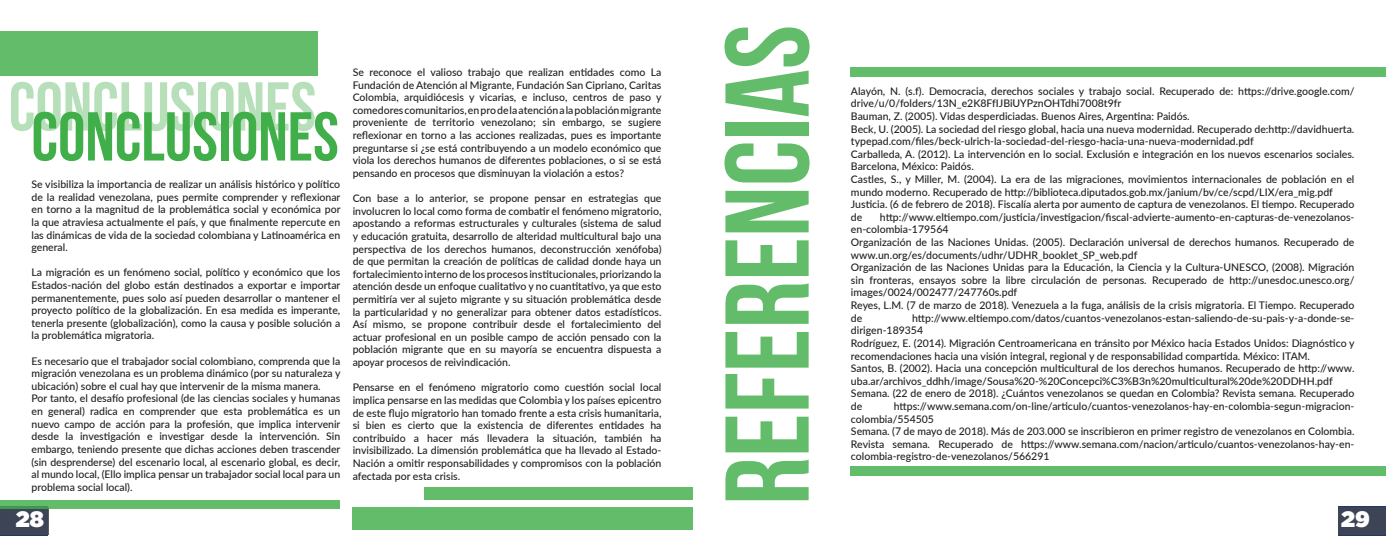
<style>
.page{position:relative;width:1386px;height:536px;background:#fff}
.page>*{position:absolute;margin:0;border:0;box-sizing:border-box;transform-origin:0 0}
.t1{font:700 68.95px "Bebas Neue";color:#40ae49}
.t2{font:900 22.31px "Gotham";color:#fff}
.t3{font:500 10.5px/12.6px "Lato";color:#231f20}
</style>
<div class="page">
<div style="left:1px;top:506px;width:47px;height:30px;background:#21386e"></div>
<div style="left:0;top:507px;width:49px;height:28px;background:#3c4456"></div>
<div style="left:1338px;top:506px;width:47px;height:30px;background:#21386e"></div>
<div style="left:1338px;top:507px;width:48px;height:28px;background:#3c4456"></div>
<div style="left:0;top:32px;width:318px;height:44px;background:#62bc69"></div>
<div style="left:0;top:500px;width:340px;height:8px;background:#62bc69"></div>
<div style="left:353px;top:507px;width:340px;height:23px;background:#62bc69"></div>
<div style="left:425px;top:486px;width:268px;height:13px;background:#62bc69"></div>
<div style="left:851px;top:466px;width:535px;height:9px;background:#62bc69"></div>
<div style="left:851px;top:67px;width:535px;height:10px;background:#62bc69"></div>
<svg style="left:725px;top:459px;width:84px;height:41px"></svg>
<svg style="left:725px;top:416px;width:84px;height:36px"></svg>
<svg style="left:725px;top:374px;width:84px;height:34px"></svg>
<svg style="left:725px;top:332px;width:84px;height:35px"></svg>
<svg style="left:725px;top:283px;width:84px;height:41px"></svg>
<svg style="left:725px;top:240px;width:84px;height:36px"></svg>
<svg style="left:725px;top:191px;width:84px;height:41px"></svg>
<svg style="left:725px;top:143px;width:85px;height:39px"></svg>
<div style="left:725px;top:122px;width:84px;height:13px;background:#62bc69"></div>
<svg style="left:724px;top:27px;width:86px;height:89px"></svg>
<p class="t3" style="left:353px;top:65px;width:311px;text-align:justify">Se reconoce el valioso trabajo que realizan entidades como La Fundación de Atención al Migrante, Fundación San Cipriano, Caritas Colombia, arquidiócesis y vicarias, e incluso, centros de paso y comedores comunitarios, en pro de la atención a la población migrante proveniente de territorio venezolano; sin embargo, se sugiere reflexionar en torno a las acciones realizadas, pues es importante preguntarse si ¿se está contribuyendo a un modelo económico que viola los derechos humanos de diferentes poblaciones, o si se está pensando en procesos que disminuyan la violación a estos?</p>
<p class="t3" style="left:353px;top:191px;width:310px;text-align:justify">Con base a lo anterior, se propone pensar en estrategias que involucren lo local como forma de combatir el fenómeno migratorio, apostando a reformas estructurales y culturales (sistema de salud y educación gratuita, desarrollo de alteridad multicultural bajo una perspectiva de los derechos humanos, deconstrucción xenófoba) de que permitan la creación de políticas de calidad donde haya un fortalecimiento interno de los procesos institucionales, priorizando la atención desde un enfoque cualitativo y no cuantitativo, ya que esto permitiría ver al sujeto migrante y su situación problemática desde la particularidad y no generalizar para obtener datos estadísticos.<br>Así mismo, se propone contribuir desde el fortalecimiento del actuar profesional en un posible campo de acción pensado con la población migrante que en su mayoría se encuentra dispuesta a apoyar procesos de reivindicación.</p>
<p class="t3" style="left:353px;top:380px;width:310px;text-align:justify">Pensarse en el fenómeno migratorio como cuestión social local implica pensarse en las medidas que Colombia y los países epicentro de este flujo migratorio han tomado frente a esta crisis humanitaria, si bien es cierto que la existencia de diferentes entidades ha contribuido a hacer más llevadera la situación, también ha invisibilizado. La dimensión problemática que ha llevado al Estado-Nación a omitir responsabilidades y compromisos con la población afectada por esta crisis.</p>
<h1 class="t1" style="left:9px;top:69px;width:309px">CONCLUSIONES</h1>
<p class="t3" style="left:851px;top:84px;width:505px">Alayón, N. (s.f). Democracia, derechos sociales y trabajo social. Recuperado de: https://drive.google.com/ drive/u/0/folders/13N_e2K8FfIJBiUYPznOHTdhi7008t9fr</p>
<p class="t3" style="left:851px;top:109px;width:340px">Bauman, Z. (2005). Vidas desperdiciadas. Buenos Aires, Argentina: Paidós.</p>
<p class="t3" style="left:851px;top:122px;width:505px">Beck, U. (2005). La sociedad del riesgo global, hacia una nueva modernidad. Recuperado de:http://davidhuerta. typepad.com/files/beck-ulrich-la-sociedad-del-riesgo-hacia-una-nueva-modernidad.pdf</p>
<p class="t3" style="left:851px;top:147px;width:505px">Carballeda, A. (2012). La intervención en lo social. Exclusión e integración en los nuevos escenarios sociales.<br>Barcelona, México: Paidós.</p>
<p class="t3" style="left:851px;top:172px;width:505px">Castles, S., y Miller, M. (2004). La era de las migraciones, movimientos internacionales de población en el mundo moderno. Recuperado de http://biblioteca.diputados.gob.mx/janium/bv/ce/scpd/LIX/era_mig.pdf</p>
<p class="t3" style="left:851px;top:197px;width:505px">Justicia. (6 de febrero de 2018). Fiscalía alerta por aumento de captura de venezolanos. El tiempo. Recuperado de</p>
<p class="t1" style="left:32px;top:99px;width:309px">CONCLUSIONES</p>
<p class="t3" style="left:32px;top:177px;width:311px;text-align:justify">Se visibiliza la importancia de realizar un análisis histórico y político de la realidad venezolana, pues permite comprender y reflexionar en torno a la magnitud de la problemática social y económica por la que atraviesa actualmente el país, y que finalmente repercute en las dinámicas de vida de la sociedad colombiana y Latinoamérica en general.</p>
<p class="t3" style="left:32px;top:266px;width:310px;text-align:justify">La migración es un fenómeno social, político y económico que los Estados-nación del globo están destinados a exportar e importar permanentemente, pues solo así pueden desarrollar o mantener el proyecto político de la globalización. En esa medida es imperante, tenerla presente (globalización), como la causa y posible solución a la problemática migratoria.</p>
<p class="t3" style="left:32px;top:354px;width:311px;text-align:justify">Es necesario que el trabajador social colombiano, comprenda que la migración venezolana es un problema dinámico (por su naturaleza y ubicación) sobre el cual hay que intervenir de la misma manera.</p>
<p class="t3" style="left:32px;top:392px;width:310px;text-align:justify">Por tanto, el desafío profesional (de las ciencias sociales y humanas en general) radica en comprender que esta problemática es un nuevo campo de acción para la profesión, que implica intervenir desde la investigación e investigar desde la intervención. Sin embargo, teniendo presente que dichas acciones deben trascender (sin desprenderse) del escenario local, al escenario global, es decir, al mundo local, (Ello implica pensar un trabajador social local para un problema social local).</p>
<p class="t3" style="left:851px;top:210px;width:505px;text-indent:29px">http://www.eltiempo.com/justicia/investigacion/fiscal-advierte-aumento-en-capturas-de-venezolanos&shy;en-colombia-179564</p>
<p class="t3" style="left:851px;top:235px;width:505px">Organización de las Naciones Unidas. (2005). Declaración universal de derechos humanos. Recuperado de www.un.org/es/documents/udhr/UDHR_booklet_SP_web.pdf</p>
<p class="t3" style="left:851px;top:260px;width:505px;text-align:justify">Organización de las Naciones Unidas para la Educación, la Ciencia y la Cultura-UNESCO, (2008). Migración sin fronteras, ensayos sobre la libre circulación de personas. Recuperado de http://unesdoc.unesco.org/ images/0024/002477/247760s.pdf</p>
<p class="t3" style="left:851px;top:298px;width:505px">Reyes, L.M. (7 de marzo de 2018). Venezuela a la fuga, análisis de la crisis migratoria. El Tiempo. Recuperado de</p>
<p class="t3" style="left:851px;top:311px;width:505px;text-indent:61px">http://www.eltiempo.com/datos/cuantos-venezolanos-estan-saliendo-de-su-pais-y-a-donde-se&shy;dirigen-189354</p>
<p class="t3" style="left:851px;top:336px;width:505px">Rodríguez, E. (2014). Migración Centroamericana en tránsito por México hacia Estados Unidos: Diagnóstico y recomendaciones hacia una visión integral, regional y de responsabilidad compartida. México: ITAM.</p>
<p class="t3" style="left:851px;top:361px;width:505px">Santos, B. (2002). Hacia una concepción multicultural de los derechos humanos. Recuperado de http://www. uba.ar/archivos_ddhh/image/Sousa%20-%20Concepci%C3%B3n%20multicultural%20de%20DDHH.pdf</p>
<p class="t3" style="left:851px;top:386px;width:505px">Semana. (22 de enero de 2018). ¿Cuántos venezolanos se quedan en Colombia? Revista semana. Recuperado de</p>
<p class="t3" style="left:851px;top:399px;width:505px;text-indent:43px">https://www.semana.com/on-line/articulo/cuantos-venezolanos-hay-en-colombia-segun-migracion&shy;colombia/554505</p>
<p class="t3" style="left:851px;top:424px;width:505px;text-align:justify">Semana. (7 de mayo de 2018). Más de 203.000 se inscribieron en primer registro de venezolanos en Colombia.<br>Revista semana. Recuperado de https://www.semana.com/nacion/articulo/cuantos-venezolanos-hay-en&shy;colombia-registro-de-venezolanos/566291</p>
<h2 class="t2" style="left:16px;top:503px;width:30px">2 84</h2>
<h2 class="t2" style="left:1341px;top:503px;width:30px">29</h2>
</div>
